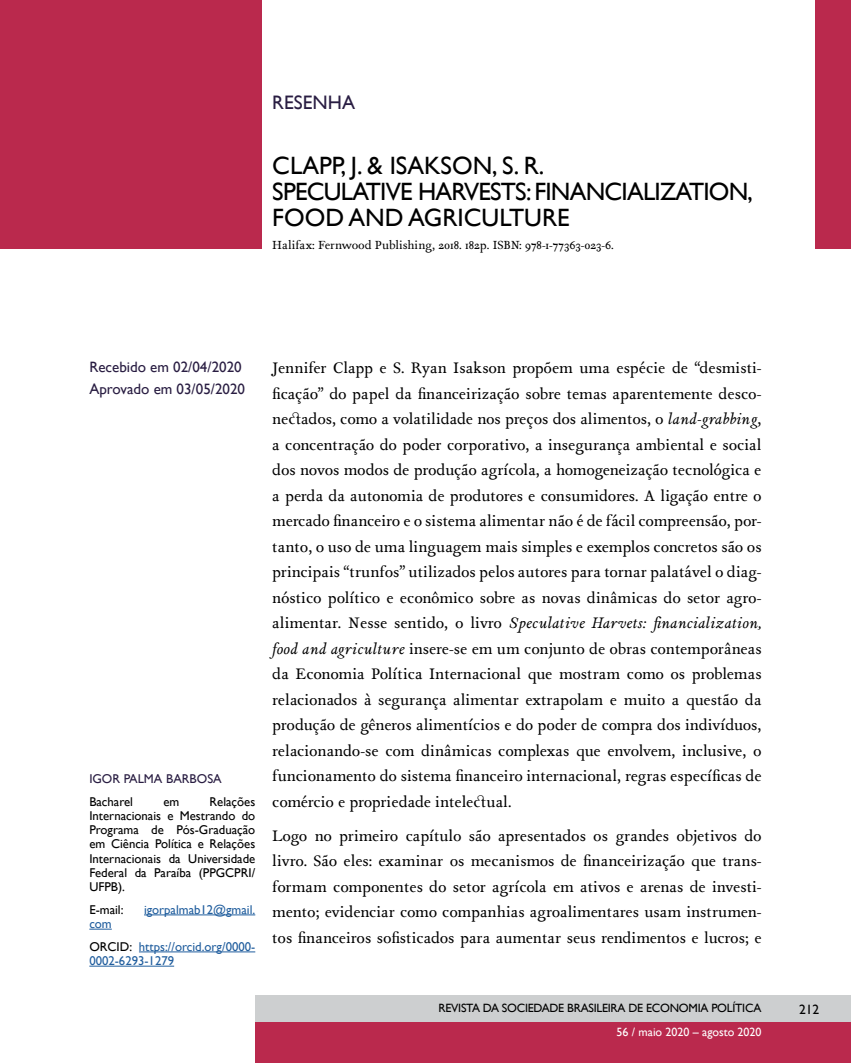
<style>
.page{position:relative;width:851px;height:1063px;background:#fff}
.page>*{position:absolute;margin:0;border:0;box-sizing:border-box;transform-origin:0 0}
.t1{font:25.05px/26.2px "Gill Sans";letter-spacing:-.03em;color:#000}
.t2{font:19.5px "Gill Sans";color:#291d42}
.t3{font:16.5px/25.5px "Isidora";color:#000;text-align:justify}
.t4{font:15px/22.2px "Gill Sans";color:#291d42}
.t5{font:13.5px "Gill Sans";color:#000}
.t6{font:12.75px/14.2px "Gill Sans";color:#000;text-align:justify}
.t7{font:12.75px/22.8px "Gill Sans";color:#215e9e}
.t8{font:12.75px "Isidora";color:#000}
.t9{font:12.75px "Gill Sans";color:#291d42}
.t10{font:12px "Gill Sans";letter-spacing:-.02em;color:#000}
.t11{font:12px "Gill Sans";color:#fff}
.s1{color:#000}
.s2{font-style:italic}
</style>
<div class="page">
<div style="left:255px;top:1022px;width:595px;height:41px;background:#ba294d"></div>
<div style="left:255px;top:995px;width:595px;height:27px;background:#cdcfd0"></div>
<div style="left:814px;top:0;width:36px;height:248px;background:#ba294d"></div>
<div style="left:0;top:0;width:261px;height:248px;background:#ba294d"></div>
<hr style="left:144px;top:915px;width:111px;height:1px;background:#215e9e">
<svg style="left:89px;top:929px;width:23px;height:1px"></svg>
<hr style="left:139px;top:952px;width:116px;height:1px;background:#215e9e">
<hr style="left:89px;top:966px;width:85px;height:1px;background:#215e9e">
<p class="t2" style="left:272px;top:92px;width:84px">RESENHA</p>
<h1 class="t1" style="left:272px;top:153px;width:482px">CLAPP, J. &amp; ISAKSON, S. R.<br>SPECULATIVE HARVESTS: FINANCIALIZATION,<br>FOOD AND AGRICULTURE</h1>
<p class="t8" style="left:272px;top:236px;width:343px">Halifax: Fernwood Publishing, 2018. 182p. ISBN: 978-1-77363-023-6.</p>
<p class="t4" style="left:89px;top:356px;width:157px">Recebido em 02/04/2020<br>Aprovado em 03/05/2020</p>
<p class="t9" style="left:89px;top:771px;width:134px">IGOR PALMA BARBOSA</p>
<p class="t6" style="left:89px;top:795px;width:45px">Bacharel</p>
<p class="t6" style="left:163px;top:795px;width:17px">em</p>
<p class="t6" style="left:89px;top:795px;width:167px;text-indent:120px">Relações Internacionais e Mestrando do Programa de Pós-Graduação em Ciência Política e Relações Internacionais da Universidade Federal da Paraíba (PPGCPRI/ UFPB).</p>
<p class="t6" style="left:89px;top:903px;width:36px">E-mail:</p>
<p class="t7" style="left:144px;top:899px;width:113px">igorpalmab12@gmail.</p>
<p class="t7" style="left:89px;top:913px;width:167px">com<br><span class="s1">ORCID:</span> https://orcid.org/0000-</p>
<p class="t7" style="left:89px;top:950px;width:86px">0002-6293-1279</p>
<p class="t3" style="left:272px;top:355px;width:491px">Jennifer Clapp e S. Ryan Isakson propõem uma espécie de “desmisti&shy;ficação” do papel da financeirização sobre temas aparentemente desco&shy;nectados, como a volatilidade nos preços dos alimentos, o <span class="s2">land-grabbing</span>, a concentração do poder corporativo, a insegurança ambiental e social dos novos modos de produção agrícola, a homogeneização tecnológica e a perda da autonomia de produtores e consumidores. A ligação entre o mercado financeiro e o sistema alimentar não é de fácil compreensão, por&shy;tanto, o uso de uma linguagem mais simples e exemplos concretos são os principais “trunfos” utilizados pelos autores para tornar palatável o diag&shy;nóstico político e econômico sobre as novas dinâmicas do setor agro&shy;alimentar. Nesse sentido, o livro <span class="s2">Speculative Harvets: financialization, food and agriculture</span> insere-se em um conjunto de obras contemporâneas da Economia Política Internacional que mostram como os problemas relacionados à segurança alimentar extrapolam e muito a questão da produção de gêneros alimentícios e do poder de compra dos indivíduos, relacionando-se com dinâmicas complexas que envolvem, inclusive, o funcionamento do sistema financeiro internacional, regras específicas de comércio e propriedade intelectual.</p>
<p class="t3" style="left:272px;top:822px;width:491px">Logo no primeiro capítulo são apresentados os grandes objetivos do livro. São eles: examinar os mecanismos de financeirização que trans&shy;formam componentes do setor agrícola em ativos e arenas de investi&shy;mento; evidenciar como companhias agroalimentares usam instrumen&shy;tos financeiros sofisticados para aumentar seus rendimentos e lucros; e</p>
<p class="t10" style="left:438px;top:1001px;width:324px">REVISTA DA SOCIEDADE BRASILEIRA DE ECONOMIA POLÍTICA</p>
<p class="t11" style="left:616px;top:1025px;width:146px">56 / maio 2020 – agosto 2020</p>
<p class="t5" style="left:799px;top:1001px;width:22px">212</p>
</div>
